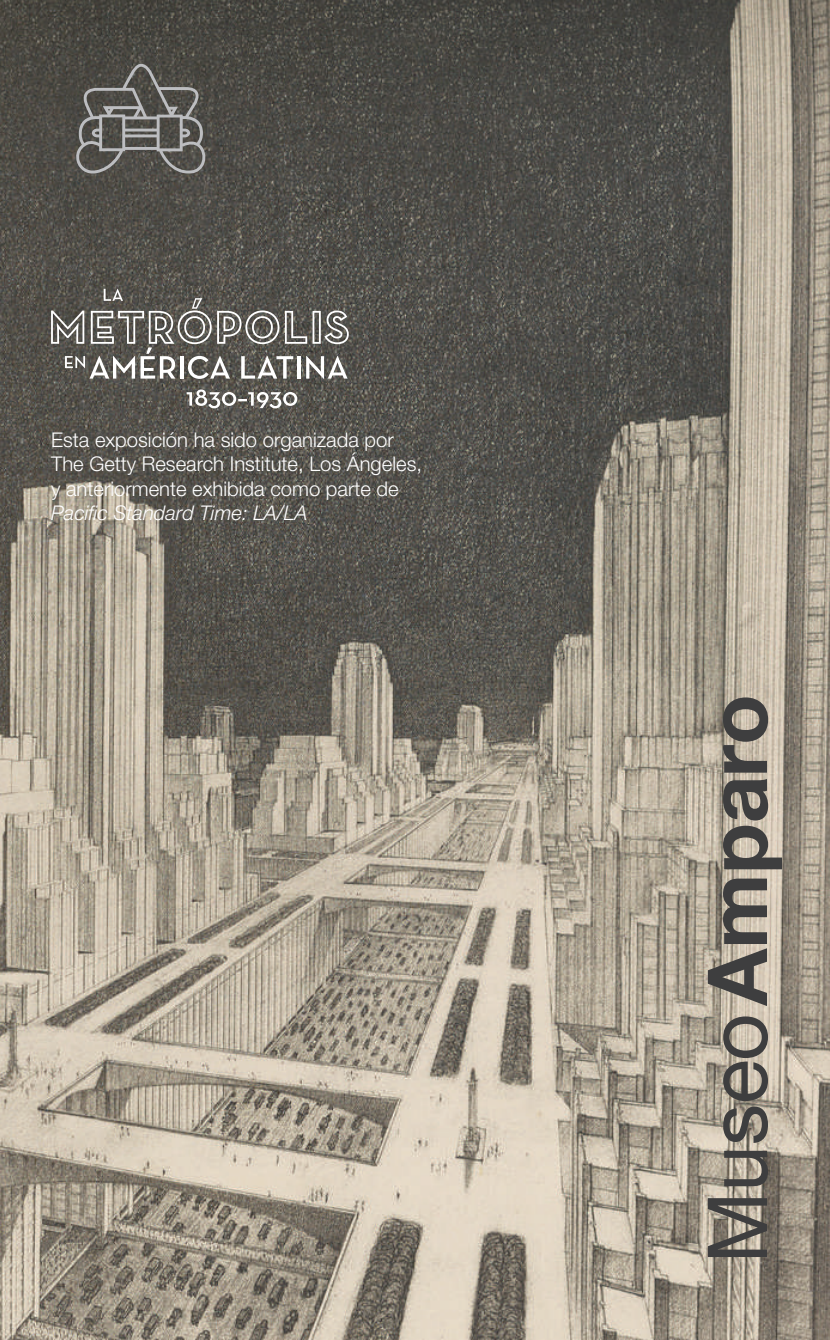
<style>
.page{position:relative;width:830px;height:1340px;background:#fff}
.page>*{position:absolute;margin:0;border:0;box-sizing:border-box;transform-origin:0 0}
.t1{font:700 82.8px "Helvetica Neue LT Std";color:#3e3e3f}
.t2{font:300 20.25px/24.3px "Helvetica Neue LT Std";color:#fff}
.t3{font:italic 300 20.25px "Helvetica Neue LT Std";color:#fff}
.s1{font-weight:400}
</style>
<div class="page">
<img style="left:0;top:0;width:829px;height:1339px">
<svg style="left:75px;top:64px;width:131px;height:112px"></svg>
<svg style="left:186px;top:389px;width:111px;height:19px"></svg>
<svg style="left:51px;top:289px;width:297px;height:90px"></svg>
<p class="t2" style="left:51px;top:427px;width:372px">Esta exposición ha sido organizada por<br>The Getty Research Institute, Los Ángeles, y anteriormente exhibida como parte de</p>
<p class="t3" style="left:51px;top:501px;width:258px">Pacific Standard Time: LA/LA</p>
<h1 class="t1" style="left:685px;top:1263px;width:571px;rotate:-90deg"><span class="s1">Museo</span>Amparo</h1>
</div>
